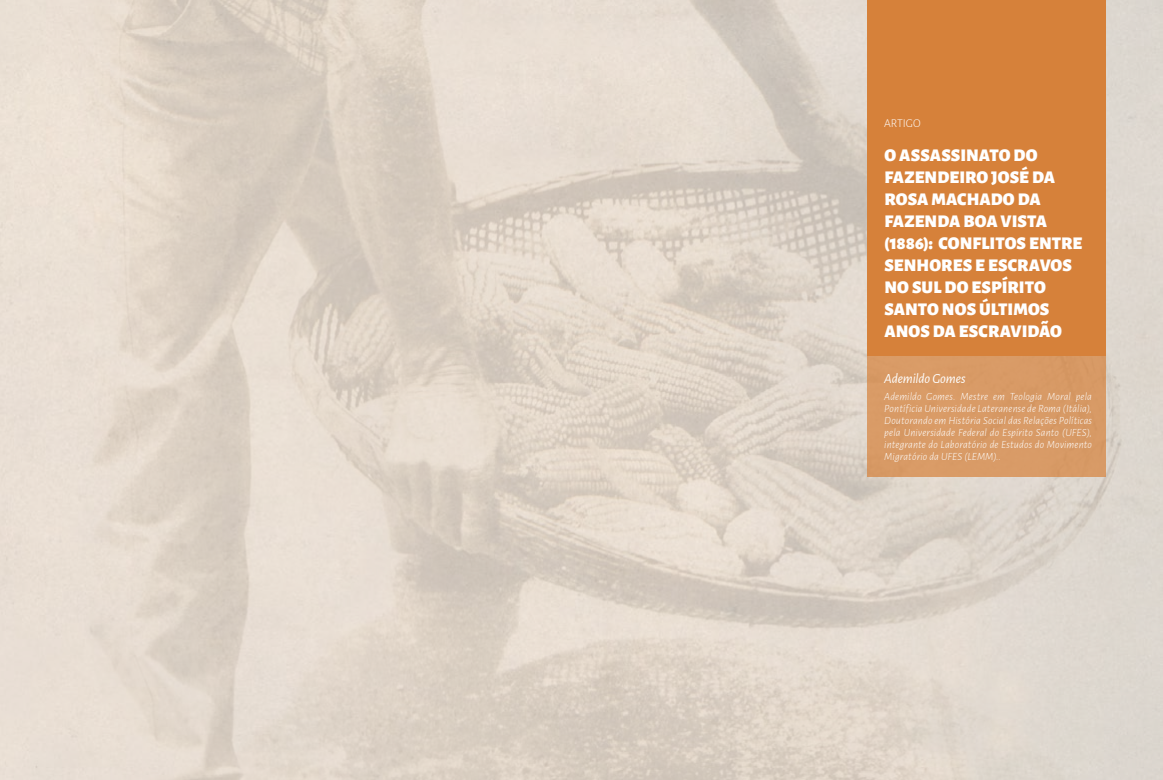
<style>
.page{position:relative;width:1163px;height:780px;background:#fff}
.page>*{position:absolute;margin:0;border:0;box-sizing:border-box;transform-origin:0 0}
.t1{font:900 18px/22px "Alegreya Sans";color:#fff}
.t2{font:italic 14px "Alegreya Sans";letter-spacing:-.01em;color:#fff}
.t3{font:300 12px "Alegreya Sans";letter-spacing:-.01em;color:#fff}
.t4{font:italic 300 11px/12px "Alegreya Sans";letter-spacing:.015em;color:#fff;text-align:justify}
</style>
<div class="page">
<img style="left:0;top:0;width:1162px;height:780px">
<div style="left:867px;top:0;width:239px;height:356px;background:#d6813a"></div>
<div style="left:867px;top:356px;width:239px;height:120px;background:#d99b66"></div>
<p class="t3" style="left:884px;top:115px;width:38px">ARTIGO</p>
<h1 class="t1" style="left:884px;top:143px;width:199px">O ASSASSINATO DO<br>FAZENDEIRO JOSÉ DA<br>ROSA MACHADO DA<br>FAZENDA BOA VISTA (1886): CONFLITOS ENTRE<br>SENHORES E ESCRAVOS<br>NO SUL DO ESPÍRITO<br>SANTO NOS ÚLTIMOS<br>ANOS DA ESCRAVIDÃO</h1>
<p class="t2" style="left:884px;top:369px;width:83px">Ademildo Gomes</p>
<p class="t4" style="left:884px;top:390px;width:209px">Ademildo Gomes. Mestre em Teologia Moral pela Pontíficia Universidade Lateranense de Roma (Itália), Doutorando em História Social das Relações Políticas pela Universidade Federal do Espírito Santo (UFES), integrante do Laboratório de Estudos do Movimento Migratório da UFES (LEMM)..</p>
</div>
